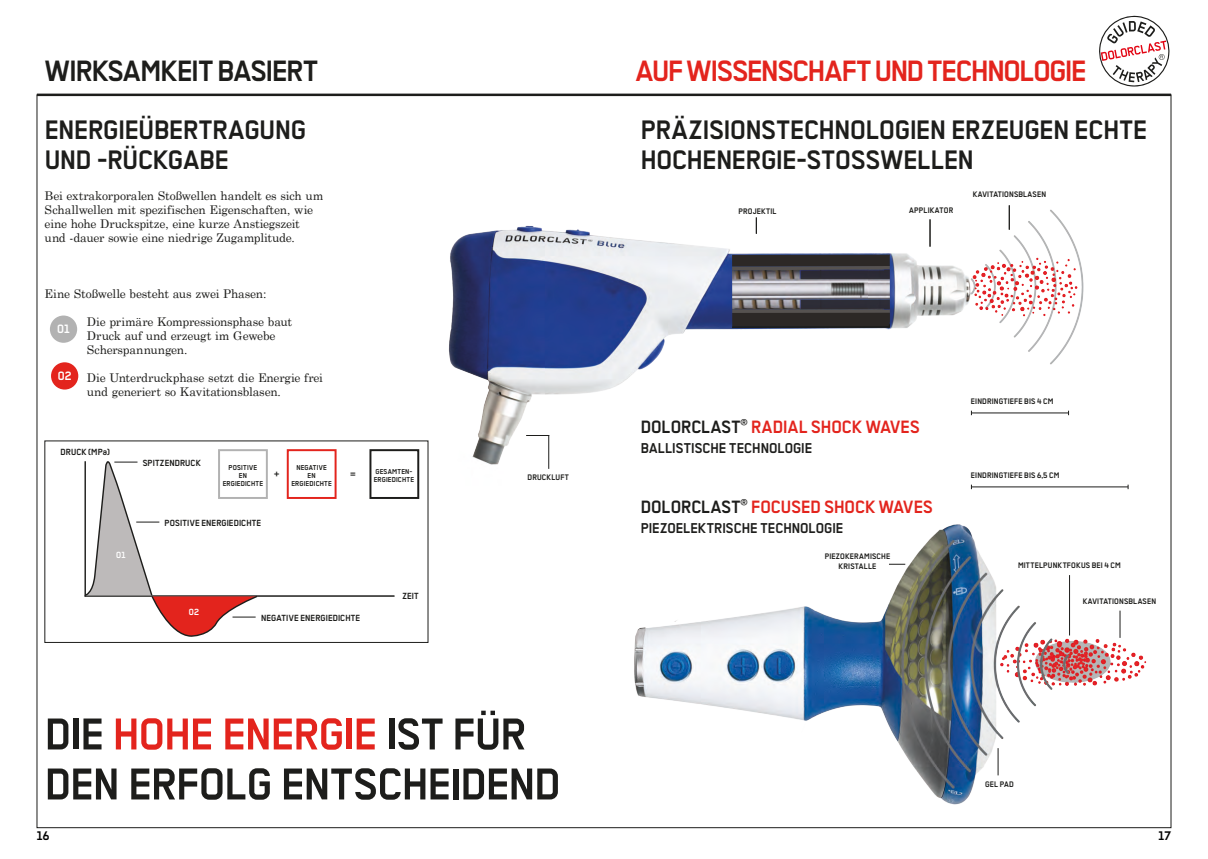
<style>
.page{position:relative;width:1208px;height:859px;background:#fff}
.page>*{position:absolute;margin:0;border:0;box-sizing:border-box;transform-origin:0 0}
.M_Name{font:700 50px/50px "Transbold Neue Euro";letter-spacing:-.015em;color:#1d1d1b}
._4_h1{font:700 33px "Transbold Neue Euro";letter-spacing:-.03em;color:#e3241d}
._4_h1-2{font:700 33px "Transbold Neue Euro";letter-spacing:-.015em;color:#1d1d1b}
.M_Name-2{font:700 30px/30px "Transbold Neue Euro";letter-spacing:-.005em;color:#1d1d1b}
.M_Name-3{font:700 20px "Transbold Neue Euro";letter-spacing:.005em;color:#e3241d}
.M_Name-4{font:700 16px "Transbold Neue Euro";letter-spacing:.005em;color:#1d1d1b}
.t1{font:700 14px "Transbold Neue Euro";color:#000}
.M_Name-5{font:700 13.6px "Transbold Neue Euro";color:#fff}
.M_Name-6{font:12px/14px "Century Schoolbook";letter-spacing:-.015em;color:#1d1d1b}
.M_Name-7{font:700 10px "Transbold Neue Euro";letter-spacing:.015em;color:#1d1d1b}
.M_Name-8{font:700 10px "Transbold Neue Euro";color:#fff}
.M_Name-9{font:700 9px/10px "Transbold Neue Euro";letter-spacing:.02em;color:#1d1d1b;text-align:center}
.M_Name-10{font:700 8px/7.9px "Transbold Neue Euro";letter-spacing:.025em;color:#1d1d1b;text-align:center}
.s1{color:#e3241d}
.s2{color:#1d1d1b}
</style>
<div class="page">
<hr style="left:37px;top:94px;width:1134px;height:2px;background:#1d1d1b">
<svg style="left:1099px;top:15px;width:71px;height:72px"></svg>
<img style="left:634px;top:524px;width:513px;height:281px">
<img style="left:422px;top:205px;width:707px;height:280px">
<svg style="left:889px;top:564px;width:16px;height:1px"></svg>
<hr style="left:971px;top:412px;width:97px;height:1px;background:#1d1d1b">
<hr style="left:971px;top:486px;width:157px;height:1px;background:#1d1d1b">
<svg style="left:929px;top:219px;width:1px;height:28px"></svg>
<svg style="left:756px;top:217px;width:1px;height:17px"></svg>
<hr style="left:1069px;top:575px;width:1px;height:60px;background:#1d1d1b">
<svg style="left:1119px;top:611px;width:1px;height:27px"></svg>
<svg style="left:1008px;top:205px;width:1px;height:25px"></svg>
<svg style="left:997px;top:748px;width:1px;height:27px"></svg>
<hr style="left:85px;top:595px;width:309px;height:2px;background:#1d1d1b">
<div style="left:45px;top:441px;width:383px;height:202px;border:1px solid #1d1d1b"></div>
<div style="left:50px;top:315px;width:27px;height:28px;background:#b2b2b2;border-radius:50%"></div>
<div style="left:51px;top:362px;width:27px;height:28px;background:#e3241d;border-radius:50%"></div>
<hr style="left:548px;top:435px;width:1px;height:34px;background:#1d1d1b">
<svg style="left:526px;top:435px;width:22px;height:1px"></svg>
<svg style="left:84px;top:461px;width:174px;height:176px"></svg>
<div style="left:218px;top:449px;width:50px;height:50px;border:2px solid #b2b2b2"></div>
<div style="left:287px;top:449px;width:49px;height:50px;border:2px solid #e3241d"></div>
<div style="left:369px;top:449px;width:50px;height:50px;border:2px solid #1d1d1b"></div>
<svg style="left:732px;top:255px;width:158px;height:74px;background:#5b595c"></svg>
<p class="_4_h1-2" style="left:45px;top:53px;width:275px">WIRKSAMKEIT BASIERT</p>
<p class="_4_h1" style="left:636px;top:53px;width:452px">AUF WISSENSCHAFT UND TECHNOLOGIE</p>
<p class="M_Name-2" style="left:45px;top:115px;width:263px">ENERGIEÜBERTRAGUNG<br>UND -RÜCKGABE</p>
<p class="M_Name-6" style="left:45px;top:187px;width:280px">Bei extrakorporalen Stoßwellen handelt es sich um Schallwellen mit spezifischen Eigenschaften, wie eine hohe Druckspitze, eine kurze Anstiegszeit und -dauer sowie eine niedrige Zugamplitude.</p>
<p class="M_Name-6" style="left:45px;top:286px;width:223px">Eine Stoßwelle besteht aus zwei Phasen:</p>
<p class="M_Name-6" style="left:87px;top:313px;width:207px">Die primäre Kompressionsphase baut<br>Druck auf und erzeugt im Gewebe<br>Scherspannungen.</p>
<p class="M_Name-6" style="left:87px;top:369px;width:238px">Die Unterdruckphase setzt die Energie frei und generiert so Kavitationsblasen.</p>
<p class="M_Name-5" style="left:57px;top:321px;width:14px">01</p>
<p class="M_Name-5" style="left:58px;top:368px;width:15px">02</p>
<p class="M_Name-7" style="left:61px;top:447px;width:51px">DRUCK (MPa)</p>
<p class="M_Name-8" style="left:116px;top:549px;width:11px">01</p>
<p class="M_Name-7" style="left:143px;top:457px;width:60px">SPITZENDRUCK</p>
<p class="M_Name-10" style="left:223px;top:463px;width:42px">POSITIVE<br>EN<br>ERGIEDICHTE</p>
<p class="M_Name-10" style="left:291px;top:463px;width:42px">NEGATIVE<br>EN<br>ERGIEDICHTE</p>
<p class="M_Name-10" style="left:374px;top:467px;width:42px;text-align:left">GESAMTEN-<br>ERGIEDICHTE</p>
<p class="M_Name-7" style="left:274px;top:469px;width:7px">+</p>
<p class="M_Name-7" style="left:350px;top:469px;width:7px">=</p>
<p class="M_Name-7" style="left:164px;top:517px;width:98px">POSITIVE ENERGIEDICHTE</p>
<p class="M_Name-8" style="left:189px;top:607px;width:12px">02</p>
<p class="M_Name-7" style="left:261px;top:613px;width:101px">NEGATIVE ENERGIEDICHTE</p>
<p class="M_Name-7" style="left:402px;top:591px;width:18px">ZEIT</p>
<p class="M_Name-9" style="left:527px;top:472px;width:43px">DRUCKLUFT</p>
<p class="M_Name" style="left:45px;top:710px;width:517px">DIE <span class="s1">HOHE ENERGIE</span> IST FÜR<br>DEN ERFOLG ENTSCHEIDEND</p>
<p class="M_Name-2" style="left:641px;top:115px;width:508px">PRÄZISIONSTECHNOLOGIEN ERZEUGEN ECHTE<br>HOCHENERGIE-STOSSWELLEN</p>
<p class="M_Name-9" style="left:738px;top:206px;width:40px">PROJEKTIL</p>
<p class="M_Name-9" style="left:909px;top:206px;width:45px">APPLIKATOR</p>
<p class="M_Name-9" style="left:972px;top:190px;width:75px">KAVITATIONSBLASEN</p>
<p class="M_Name-3" style="left:641px;top:416px;width:280px"><span class="s2">DOLORCLAST</span><sup>®</sup> RADIAL SHOCK WAVES</p>
<p class="M_Name-4" style="left:641px;top:439px;width:173px">BALLISTISCHE TECHNOLOGIE</p>
<p class="M_Name-3" style="left:641px;top:496px;width:293px"><span class="s2">DOLORCLAST</span><sup>®</sup> FOCUSED SHOCK WAVES</p>
<p class="M_Name-4" style="left:641px;top:519px;width:204px">PIEZOELEKTRISCHE TECHNOLOGIE</p>
<p class="M_Name-9" style="left:824px;top:552px;width:67px">PIEZOKERAMISCHE<br>KRISTALLE</p>
<p class="M_Name-9" style="left:971px;top:396px;width:84px">EINDRINGTIEFE BIS 4 CM</p>
<p class="M_Name-9" style="left:971px;top:470px;width:90px">EINDRINGTIEFE BIS 6,5 CM</p>
<p class="M_Name-9" style="left:1018px;top:560px;width:104px">MITTELPUNKTFOKUS BEI 4 CM</p>
<p class="M_Name-9" style="left:1082px;top:597px;width:75px">KAVITATIONSBLASEN</p>
<p class="M_Name-9" style="left:985px;top:779px;width:30px">GEL PAD</p>
<p class="t1" style="left:37px;top:828px;width:14px">16</p>
<p class="t1" style="left:1158px;top:828px;width:14px">17</p>
</div>
